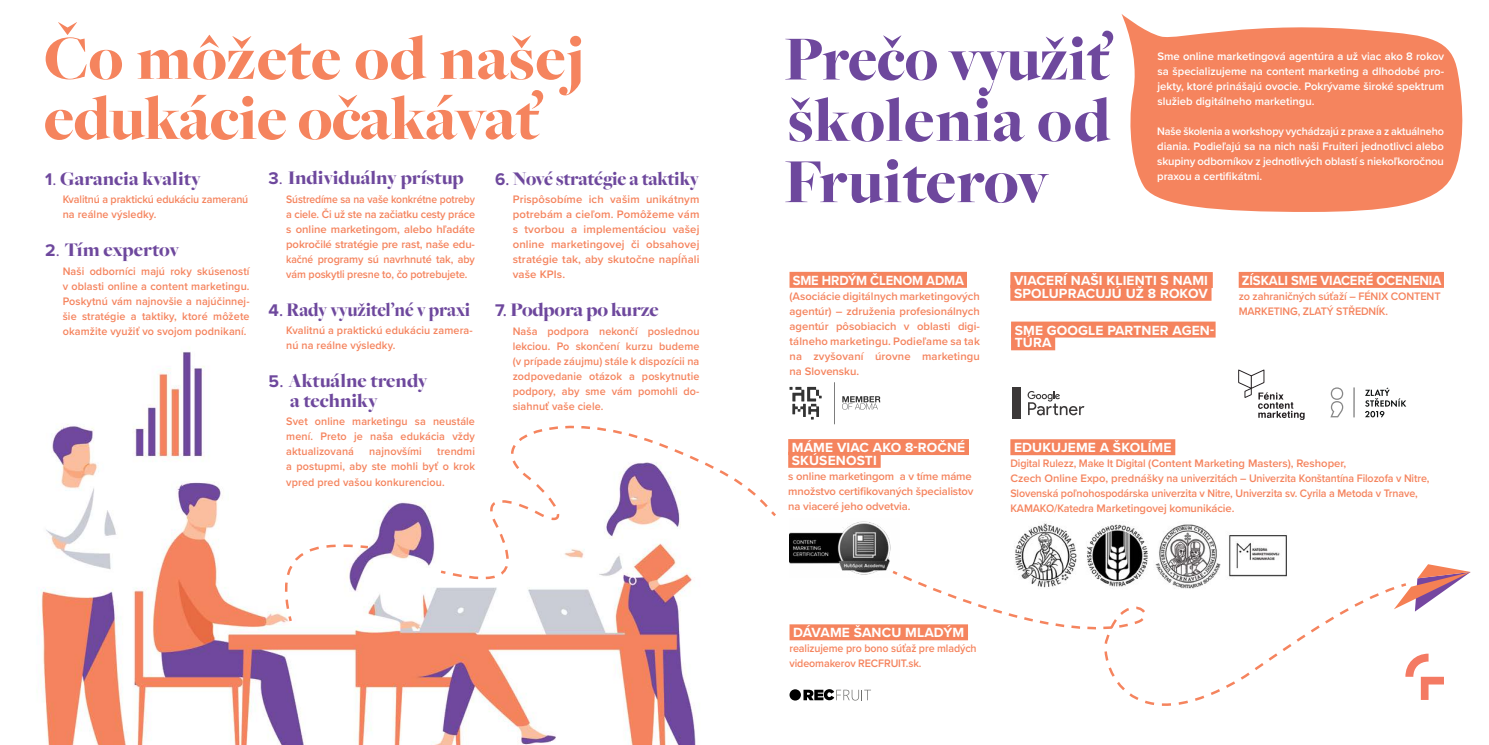
<style>
.page{position:relative;width:1489px;height:745px;background:#fff}
.page>*{position:absolute;margin:0;border:0;box-sizing:border-box;transform-origin:0 0}
.t1{font:900 65px/60px "Freight Big Pro";letter-spacing:-.01em;color:#f5845e}
.t2{font:900 65px/61.2px "Freight Big Pro";letter-spacing:-.005em;color:#6e489d;text-align:justify;scale:.96 1}
.t3{font:900 20px/20px "Freight Big Pro";letter-spacing:-.01em;color:#6e489d}
.t4{font:900 20px "Freight Big Pro";letter-spacing:-.01em;color:#6e489d;scale:.96 1}
.t5{font:900 20px "Freight Big Pro";letter-spacing:-.01em;color:#6e489d;scale:.93 1}
.t6{font:700 13.75px/12.8px "Proxima Nova";letter-spacing:.01em;color:#fff}
.t7{font:700 13.75px "Proxima Nova";letter-spacing:-.01em;color:#fff;scale:.95 1}
.t8{font:700 13.75px "Proxima Nova";letter-spacing:-.01em;color:#fff;scale:.94 1}
.t9{font:600 11.25px/15px "Proxima Nova";letter-spacing:-.01em;color:#f5845e;text-align:justify}
.t10{font:600 11.25px/15px "Proxima Nova";letter-spacing:-.01em;color:#f5845e;text-align:justify;scale:.96 1}
.t11{font:600 11.25px/15px "Proxima Nova";letter-spacing:-.01em;color:#f5845e;scale:.95 1}
.t12{font:600 11.25px/15px "Proxima Nova";letter-spacing:-.01em;color:#f5845e;text-align:justify;scale:.92 1}
.t13{font:600 11.25px/15px "Proxima Nova";color:#fff;text-align:justify;scale:.96 1}
.t14{font:600 11.25px/15px "Proxima Nova";color:#fff;text-align:justify}
.t15{font:600 11.25px/15px "Proxima Nova";letter-spacing:.01em;color:#f5845e;scale:.96 1}
.s1{font-family:"Proxima Nova";font-weight:700;font-size:17.5px}
.s2{font-family:"Proxima Nova";font-weight:400;font-size:17.5px}
.s3{font-family:"Proxima Nova";font-weight:500;font-size:17.5px}
</style>
<div class="page">
<svg style="left:1121px;top:14px;width:342px;height:198px;fill:#f5845e"></svg>
<div style="left:789px;top:272px;width:177px;height:15px;background:#f5845e"></div>
<div style="left:1238px;top:272px;width:205px;height:16px;background:#f5845e"></div>
<div style="left:1010px;top:439px;width:165px;height:16px;background:#f5845e"></div>
<div style="left:789px;top:624px;width:178px;height:16px;background:#f5845e"></div>
<img style="left:40px;top:351px;width:656px;height:393px">
<svg style="left:1027px;top:391px;width:57px;height:24px"></svg>
<div style="left:1012px;top:387px;width:9px;height:32px;background:#3b3838"></div>
<svg style="left:834px;top:382px;width:1px;height:42px"></svg>
<svg style="left:789px;top:386px;width:32px;height:33px"></svg>
<svg style="left:842px;top:396px;width:38px;height:13px"></svg>
<div style="left:1011px;top:321px;width:204px;height:16px;background:#f5845e"></div>
<div style="left:1011px;top:334px;width:44px;height:16px;background:#f5845e"></div>
<div style="left:1010px;top:272px;width:202px;height:16px;background:#f5845e"></div>
<div style="left:1010px;top:284px;width:201px;height:16px;background:#f5845e"></div>
<div style="left:788px;top:439px;width:180px;height:15px;background:#f5845e"></div>
<div style="left:788px;top:451px;width:92px;height:16px;background:#f5845e"></div>
<img style="left:789px;top:521px;width:102px;height:54px">
<svg style="left:789px;top:688px;width:11px;height:12px"></svg>
<svg style="left:803px;top:689px;width:68px;height:11px"></svg>
<svg style="left:1330px;top:387px;width:13px;height:30px"></svg>
<hr style="left:1353px;top:387px;width:1px;height:30px;background:#878787">
<svg style="left:1365px;top:387px;width:41px;height:30px"></svg>
<svg style="left:1238px;top:369px;width:66px;height:50px"></svg>
<img style="left:1015px;top:523px;width:272px;height:46px">
<svg style="left:277px;top:543px;width:93px;height:80px"></svg>
<svg style="left:450px;top:575px;width:72px;height:7px"></svg>
<svg style="left:490px;top:408px;width:169px;height:33px"></svg>
<svg style="left:438px;top:441px;width:338px;height:134px"></svg>
<svg style="left:1117px;top:681px;width:118px;height:25px"></svg>
<svg style="left:890px;top:569px;width:361px;height:111px"></svg>
<svg style="left:1251px;top:564px;width:219px;height:135px"></svg>
<h1 class="t1" style="left:44px;top:27px;width:542px">Čo môžete od našej edukácie očakávať</h1>
<h2 class="t3" style="left:45px;top:168px;width:158px"><span class="s1">1</span><span class="s2">.</span> Garancia kvality</h2>
<p class="t11" style="left:63px;top:191px;width:197px">Kvalitnú a praktickú edukáciu zameranú na reálne výsledky.</p>
<h2 class="t3" style="left:45px;top:239px;width:136px"><span class="s1">2</span><span class="s2">.</span> Tím expertov</h2>
<p class="t10" style="left:63px;top:263px;width:196px">Naši odborníci majú roky skúseností v oblasti online a content marketingu.<br>Poskytnú vám najnovšie a najúčinnej&shy;šie stratégie a taktiky, ktoré môžete okamžite využiť vo svojom podnikaní.</p>
<h2 class="t3" style="left:268px;top:167px;width:197px"><span class="s1">3</span><span class="s2">.</span> Individuálny prístup</h2>
<p class="t12" style="left:286px;top:191px;width:207px">Sústredíme sa na vaše konkrétne potreby a ciele. Či už ste na začiatku cesty práce s online marketingom, alebo hľadáte pokročilé stratégie pre rast, naše edu&shy;kačné programy sú navrhnuté tak, aby vám poskytli presne to, čo potrebujete.</p>
<h2 class="t5" style="left:268px;top:296px;width:219px"><span class="s1">4</span><span class="s3">.</span> Rady využiteľné v praxi</h2>
<p class="t15" style="left:286px;top:322px;width:196px">Kvalitnú a praktickú edukáciu zamera&shy;nú na reálne výsledky.</p>
<h2 class="t3" style="left:290px;top:370px;width:139px;text-indent:-22px"><span class="s1">5</span><span class="s3">.</span> Aktuálne trendy a techniky</h2>
<p class="t10" style="left:286px;top:413px;width:198px">Svet online marketingu sa neustále mení. Preto je naša edukácia vždy aktualizovaná</p>
<h2 class="t4" style="left:495px;top:165px;width:214px"><span class="s1">6</span><span class="s3">.</span> Nové stratégie a taktiky</h2>
<p class="t9" style="left:512px;top:191px;width:188px">Prispôsobíme ich vašim unikátnym potrebám a cieľom. Pomôžeme vám s tvorbou a implementáciou vašej online marketingovej či obsahovej stratégie tak, aby skutočne napĺňali vaše KPIs.</p>
<h2 class="t3" style="left:495px;top:299px;width:165px"><span class="s1">7</span><span class="s3">.</span> Podpora po kurze</h2>
<p class="t10" style="left:512px;top:323px;width:196px">Naša podpora nekončí poslednou lekciou. Po skončení kurzu budeme (v prípade záujmu) stále k dispozícii na zodpovedanie otázok a poskytnutie podpory, aby sme vám pomohli do&shy;siahnuť vaše ciele.</p>
<p class="t15" style="left:369px;top:443px;width:56px">najnovšími</p>
<p class="t10" style="left:286px;top:443px;width:198px;text-indent:151px">trendmi a postupmi, aby ste mohli byť o krok vpred pred vašou konkurenciou.</p>
<h1 class="t2" style="left:784px;top:27px;width:341px">Prečo využiť školenia od Fruiterov</h1>
<p class="t14" style="left:1157px;top:48px;width:288px">Sme online marketingová agentúra a už viac ako 8 rokov sa špecializujeme na content marketing a dlhodobé pro&shy;jekty, ktoré prinášajú ovocie. Pokrývame široké spektrum služieb digitálneho marketingu.</p>
<p class="t13" style="left:1157px;top:123px;width:300px">Naše školenia a workshopy vychádzajú z praxe a z aktuálneho diania. Podieľajú sa na nich naši Fruiteri jednotlivci alebo skupiny odborníkov z jednotlivých oblastí s niekoľkoročnou praxou a certifikátmi.</p>
<p class="t8" style="left:792px;top:270px;width:184px">SME HRDÝM ČLENOM ADMA</p>
<p class="t9" style="left:789px;top:288px;width:192px">(Asociácie digitálnych marketingových agentúr) – združenia profesionálnych agentúr pôsobiacich v oblasti digi&shy;tálneho marketingu. Podieľame sa tak na zvyšovaní úrovne marketingu na Slovensku.</p>
<p class="t6" style="left:791px;top:440px;width:175px">MÁME VIAC AKO 8-ROČNÉ<br>SKÚSENOSTI</p>
<p class="t9" style="left:788px;top:468px;width:187px;text-align:left">s online marketingom a v tíme máme množstvo certifikovaných špecialistov na viaceré jeho odvetvia.</p>
<p class="t6" style="left:1014px;top:273px;width:195px">VIACERÍ NAŠI KLIENTI S NAMI<br>SPOLUPRACUJÚ UŽ 8 ROKOV</p>
<p class="t6" style="left:1014px;top:323px;width:201px">SME GOOGLE PARTNER AGEN-<br>TÚRA</p>
<p class="t7" style="left:1241px;top:270px;width:211px">ZÍSKALI SME VIACERÉ OCENENIA</p>
<p class="t9" style="left:1238px;top:288px;width:203px">zo zahraničných súťaží – FÉNIX CONTENT<br>MARKETING, ZLATÝ STŘEDNÍK.</p>
<p class="t6" style="left:1014px;top:440px;width:159px">EDUKUJEME A ŠKOLÍME</p>
<p class="t11" style="left:1010px;top:455px;width:442px">Digital Rulezz, Make It Digital (Content Marketing Masters), Reshoper,<br>Czech Online Expo, prednášky na univerzitách – Univerzita Konštantína Filozofa v Nitre, Slovenská poľnohospodárska univerzita v Nitre, Univerzita sv. Cyrila a Metoda v Trnave, KAMAKO/Katedra Marketingovej komunikácie.</p>
<p class="t6" style="left:793px;top:625px;width:172px">DÁVAME ŠANCU MLADÝM</p>
<p class="t11" style="left:789px;top:640px;width:198px">realizujeme pro bono súťaž pre mladých videomakerov RECFRUIT.sk.</p>
</div>
